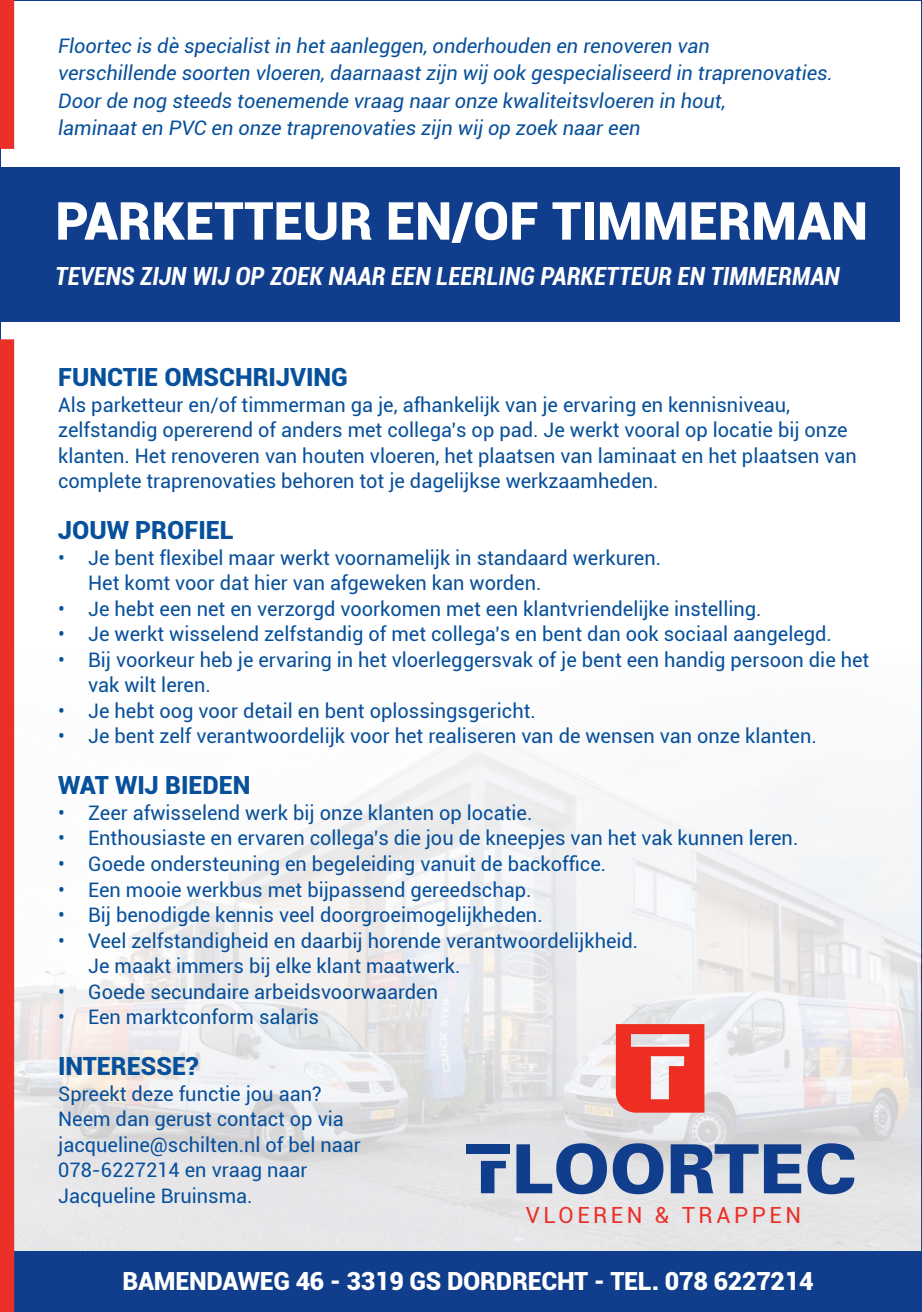
<style>
.page{position:relative;width:922px;height:1312px;background:#fff}
.page>*{position:absolute;margin:0;border:0;box-sizing:border-box;transform-origin:0 0}
.t1{font:900 52.5px "Roboto";color:#fff}
.t2{font:italic 700 condensed 25px "Roboto";color:#fff}
.t3{font:900 25px "Roboto";color:#07509c}
.t4{font:900 25px "Roboto";letter-spacing:-.01em;color:#fff}
.t5{font:22.25px "Roboto";letter-spacing:.16em;color:#eb2f29}
.t6{font:20px/25.5px "Roboto";color:#07509c}
.t7{font:italic 20px/27.5px "Roboto";color:#07509c}
</style>
<div class="page">
<img style="left:14px;top:645px;width:907px;height:605px">
<div style="left:14px;top:1250px;width:907px;height:61px;background:#103d8c"></div>
<div style="left:0;top:167px;width:899px;height:154px;background:#103d8c"></div>
<div style="left:0;top:339px;width:14px;height:972px;background:#eb2f29"></div>
<div style="left:0;top:0;width:14px;height:149px;background:#eb2f29"></div>
<div style="left:466px;top:1143px;width:43px;height:10px;background:#103d8c"></div>
<svg style="left:481px;top:1160px;width:24px;height:32px"></svg>
<svg style="left:516px;top:1142px;width:338px;height:51px;background:#748bb5"></svg>
<svg style="left:615px;top:1023px;width:89px;height:89px;background:#ed5b53"></svg>
<p class="t7" style="left:58px;top:31px;width:776px">Floortec is dè specialist in het aanleggen, onderhouden en renoveren van verschillende soorten vloeren, daarnaast zijn wij ook gespecialiseerd in traprenovaties.<br>Door de nog steeds toenemende vraag naar onze kwaliteitsvloeren in hout,<br>laminaat en PVC en onze traprenovaties zijn wij op zoek naar een</p>
<h1 class="t1" style="left:55px;top:184px;width:814px">PARKETTEUR EN/OF TIMMERMAN</h1>
<p class="t2" style="left:55px;top:258px;width:786px">TEVENS ZIJN WIJ OP ZOEK NAAR EEN LEERLING PARKETTEUR EN TIMMERMAN</p>
<p class="t3" style="left:58px;top:359px;width:291px">FUNCTIE OMSCHRIJVING</p>
<p class="t6" style="left:58px;top:391px;width:799px">Als parketteur en/of timmerman ga je, afhankelijk van je ervaring en kennisniveau, zelfstandig opererend of anders met collega’s op pad. Je werkt vooral op locatie bij onze klanten. Het renoveren van houten vloeren, het plaatsen van laminaat en het plaatsen van complete traprenovaties behoren tot je dagelijkse werkzaamheden.</p>
<p class="t3" style="left:58px;top:512px;width:177px">JOUW PROFIEL</p>
<p class="t6" style="left:88px;top:544px;width:574px;text-indent:-30px">• Je bent flexibel maar werkt voornamelijk in standaard werkuren.<br>Het komt voor dat hier van afgeweken kan worden.</p>
<p class="t6" style="left:58px;top:595px;width:704px">• Je hebt een net en verzorgd voorkomen met een klantvriendelijke instelling.</p>
<p class="t6" style="left:58px;top:620px;width:775px">• Je werkt wisselend zelfstandig of met collega’s en bent dan ook sociaal aangelegd.</p>
<p class="t6" style="left:88px;top:646px;width:782px;text-indent:-30px">• Bij voorkeur heb je ervaring in het vloerleggersvak of je bent een handig persoon die het vak wilt leren.</p>
<p class="t6" style="left:58px;top:697px;width:479px">• Je hebt oog voor detail en bent oplossingsgericht.</p>
<p class="t6" style="left:58px;top:722px;width:760px">• Je bent zelf verantwoordelijk voor het realiseren van de wensen van onze klanten.</p>
<p class="t3" style="left:58px;top:767px;width:194px">WAT WIJ BIEDEN</p>
<p class="t6" style="left:58px;top:799px;width:475px">• Zeer afwisselend werk bij onze klanten op locatie.</p>
<p class="t6" style="left:58px;top:824px;width:741px">• Enthousiaste en ervaren collega’s die jou de kneepjes van het vak kunnen leren.</p>
<p class="t6" style="left:58px;top:850px;width:549px">• Goede ondersteuning en begeleiding vanuit de backoffice.</p>
<p class="t6" style="left:58px;top:875px;width:475px">• Een mooie werkbus met bijpassend gereedschap.</p>
<p class="t6" style="left:58px;top:901px;width:486px">• Bij benodigde kennis veel doorgroeimogelijkheden.</p>
<p class="t6" style="left:88px;top:926px;width:551px;text-indent:-30px">• Veel zelfstandigheid en daarbij horende verantwoordelijkheid.<br>Je maakt immers bij elke klant maatwerk.</p>
<p class="t6" style="left:58px;top:977px;width:381px">• Goede secundaire arbeidsvoorwaarden</p>
<p class="t6" style="left:58px;top:1003px;width:262px">• Een marktconform salaris</p>
<p class="t3" style="left:58px;top:1048px;width:142px">INTERESSE?</p>
<p class="t6" style="left:58px;top:1079px;width:304px">Spreekt deze functie jou aan?<br>Neem dan gerust contact op via jacqueline@schilten.nl of bel naar<br>078-6227214 en vraag naar<br>Jacqueline Bruinsma.</p>
<p class="t5" style="left:525px;top:1199px;width:277px">VLOEREN &amp; TRAPPEN</p>
<p class="t4" style="left:122px;top:1262px;width:692px">BAMENDAWEG 46 - 3319 GS DORDRECHT - TEL. 078 6227214</p>
</div>
